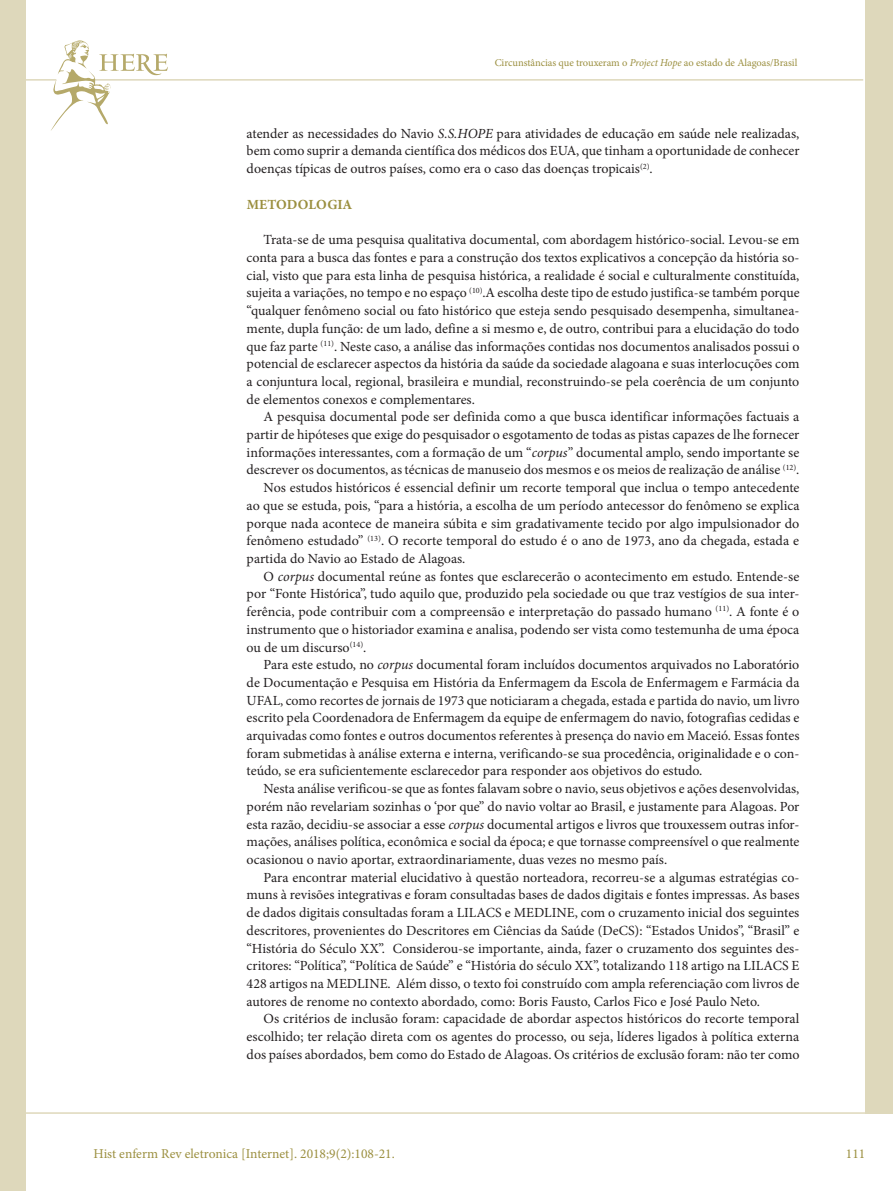
<style>
.page{position:relative;width:893px;height:1191px;background:#fff}
.page>*{position:absolute;margin:0;border:0;box-sizing:border-box;transform-origin:0 0}
.t1{font:13.95px/17.7px "Minion Pro";color:#231f20;text-align:justify}
.t2{font:700 13.95px "Minion Pro";letter-spacing:.005em;color:#9b8f3f}
.t3{font:13.5px "Minion Pro";color:#9b8f3f}
.t4{font:10.5px "Minion Pro";letter-spacing:-.005em;color:#9b8f3f}
.s1{font-style:italic}
</style>
<div class="page">
<hr style="left:0;top:1112px;width:893px;height:1px;background:#ded8bb">
<hr style="left:0;top:79px;width:863px;height:2px;background:#ded8bb">
<div style="left:865px;top:0;width:28px;height:1113px;background:#ded8bb"></div>
<div style="left:0;top:0;width:26px;height:1191px;background:#ded8bb"></div>
<svg style="left:50px;top:40px;width:118px;height:91px"></svg>
<p class="t4" style="left:495px;top:56px;width:304px">Circunstâncias que trouxeram o <span class="s1">Project Hope</span> ao estado de Alagoas/Brasil</p>
<p class="t1" style="left:247px;top:124px;width:554px">atender as necessidades do Navio <span class="s1">S.S.HOPE</span> para atividades de educação em saúde nele realizadas, bem como suprir a demanda científica dos médicos dos EUA, que tinham a oportunidade de conhecer doenças típicas de outros países, como era o caso das doenças tropicais<sup>(2)</sup>.</p>
<p class="t2" style="left:247px;top:195px;width:107px">METODOLOGIA</p>
<p class="t1" style="left:247px;top:231px;width:554px;text-indent:17px">Trata-se de uma pesquisa qualitativa documental, com abordagem histórico-social. Levou-se em conta para a busca das fontes e para a construção dos textos explicativos a concepção da história so&shy;cial, visto que para esta linha de pesquisa histórica, a realidade é social e culturalmente constituída, sujeita a variações, no tempo e no espaço <sup>(10)</sup>.A escolha deste tipo de estudo justifica-se também porque “qualquer fenômeno social ou fato histórico que esteja sendo pesquisado desempenha, simultanea&shy;mente, dupla função: de um lado, define a si mesmo e, de outro, contribui para a elucidação do todo que faz parte <sup>(11)</sup>. Neste caso, a análise das informações contidas nos documentos analisados possui o potencial de esclarecer aspectos da história da saúde da sociedade alagoana e suas interlocuções com a conjuntura local, regional, brasileira e mundial, reconstruindo-se pela coerência de um conjunto de elementos conexos e complementares.</p>
<p class="t1" style="left:264px;top:408px;width:537px">A pesquisa documental pode ser definida como a que busca identificar informações factuais a</p>
<p class="t1" style="left:247px;top:426px;width:554px">partir de hipóteses que exige do pesquisador o esgotamento de todas as pistas capazes de lhe fornecer</p>
<p class="t1" style="left:247px;top:443px;width:554px">informações interessantes, com a formação de um “<span class="s1">corpus</span>” documental amplo, sendo importante se</p>
<p class="t1" style="left:247px;top:461px;width:554px">descrever os documentos, as técnicas de manuseio dos mesmos e os meios de realização de análise <sup>(12)</sup>.</p>
<p class="t1" style="left:264px;top:479px;width:537px">Nos estudos históricos é essencial definir um recorte temporal que inclua o tempo antecedente</p>
<p class="t1" style="left:247px;top:496px;width:554px">ao que se estuda, pois, “para a história, a escolha de um período antecessor do fenômeno se explica</p>
<p class="t1" style="left:247px;top:514px;width:554px">porque nada acontece de maneira súbita e sim gradativamente tecido por algo impulsionador do</p>
<p class="t1" style="left:247px;top:532px;width:554px">fenômeno estudado” <sup>(13)</sup>. O recorte temporal do estudo é o ano de 1973, ano da chegada, estada e</p>
<p class="t1" style="left:247px;top:550px;width:220px">partida do Navio ao Estado de Alagoas.</p>
<p class="t1" style="left:264px;top:567px;width:537px">O <span class="s1">corpus</span> documental reúne as fontes que esclarecerão o acontecimento em estudo. Entende-se</p>
<p class="t1" style="left:247px;top:585px;width:554px">por “Fonte Histórica”, tudo aquilo que, produzido pela sociedade ou que traz vestígios de sua inter-</p>
<p class="t1" style="left:247px;top:603px;width:554px">ferência, pode contribuir com a compreensão e interpretação do passado humano <sup>(11)</sup>. A fonte é o</p>
<p class="t1" style="left:247px;top:620px;width:554px">instrumento que o historiador examina e analisa, podendo ser vista como testemunha de uma época</p>
<p class="t1" style="left:247px;top:638px;width:121px">ou de um discurso<sup>(14)</sup>.</p>
<p class="t1" style="left:264px;top:656px;width:537px">Para este estudo, no <span class="s1">corpus</span> documental foram incluídos documentos arquivados no Laboratório</p>
<p class="t1" style="left:247px;top:673px;width:554px">de Documentação e Pesquisa em História da Enfermagem da Escola de Enfermagem e Farmácia da</p>
<p class="t1" style="left:247px;top:691px;width:554px">UFAL, como recortes de jornais de 1973 que noticiaram a chegada, estada e partida do navio, um livro</p>
<p class="t1" style="left:247px;top:709px;width:554px">escrito pela Coordenadora de Enfermagem da equipe de enfermagem do navio, fotografias cedidas e</p>
<p class="t1" style="left:247px;top:727px;width:554px">arquivadas como fontes e outros documentos referentes à presença do navio em Maceió. Essas fontes</p>
<p class="t1" style="left:247px;top:744px;width:554px">foram submetidas à análise externa e interna, verificando-se sua procedência, originalidade e o con-</p>
<p class="t1" style="left:247px;top:762px;width:457px">teúdo, se era suficientemente esclarecedor para responder aos objetivos do estudo.</p>
<p class="t1" style="left:264px;top:780px;width:537px">Nesta análise verificou-se que as fontes falavam sobre o navio, seus objetivos e ações desenvolvidas,</p>
<p class="t1" style="left:247px;top:797px;width:554px">porém não revelariam sozinhas o ‘por que” do navio voltar ao Brasil, e justamente para Alagoas. Por</p>
<p class="t1" style="left:247px;top:815px;width:554px">esta razão, decidiu-se associar a esse <span class="s1">corpus</span> documental artigos e livros que trouxessem outras infor-</p>
<p class="t1" style="left:247px;top:833px;width:554px">mações, análises política, econômica e social da época; e que tornasse compreensível o que realmente</p>
<p class="t1" style="left:247px;top:850px;width:422px">ocasionou o navio aportar, extraordinariamente, duas vezes no mesmo país.</p>
<p class="t1" style="left:264px;top:868px;width:537px">Para encontrar material elucidativo à questão norteadora, recorreu-se a algumas estratégias co-</p>
<p class="t1" style="left:247px;top:886px;width:554px">muns à revisões integrativas e foram consultadas bases de dados digitais e fontes impressas. As bases</p>
<p class="t1" style="left:247px;top:904px;width:554px">de dados digitais consultadas foram a LILACS e MEDLINE, com o cruzamento inicial dos seguintes</p>
<p class="t1" style="left:247px;top:921px;width:554px">descritores, provenientes do Descritores em Ciências da Saúde (DeCS): “Estados Unidos”, “Brasil” e</p>
<p class="t1" style="left:247px;top:939px;width:554px">“História do Século XX”. Considerou-se importante, ainda, fazer o cruzamento dos seguintes des-</p>
<p class="t1" style="left:247px;top:957px;width:554px">critores: “Política”, “Política de Saúde” e “História do século XX”, totalizando 118 artigo na LILACS E</p>
<p class="t1" style="left:247px;top:974px;width:554px">428 artigos na MEDLINE. Além disso, o texto foi construído com ampla referenciação com livros de</p>
<p class="t1" style="left:247px;top:992px;width:515px">autores de renome no contexto abordado, como: Boris Fausto, Carlos Fico e José Paulo Neto.</p>
<p class="t1" style="left:264px;top:1010px;width:537px">Os critérios de inclusão foram: capacidade de abordar aspectos históricos do recorte temporal</p>
<p class="t1" style="left:247px;top:1027px;width:554px">escolhido; ter relação direta com os agentes do processo, ou seja, líderes ligados à política externa</p>
<p class="t1" style="left:247px;top:1045px;width:554px">dos países abordados, bem como do Estado de Alagoas. Os critérios de exclusão foram: não ter como</p>
<p class="t3" style="left:94px;top:1144px;width:303px">Hist enferm Rev eletronica [Internet]. 2018;9(2):108-21.</p>
<p class="t3" style="left:846px;top:1144px;width:21px">111</p>
</div>
